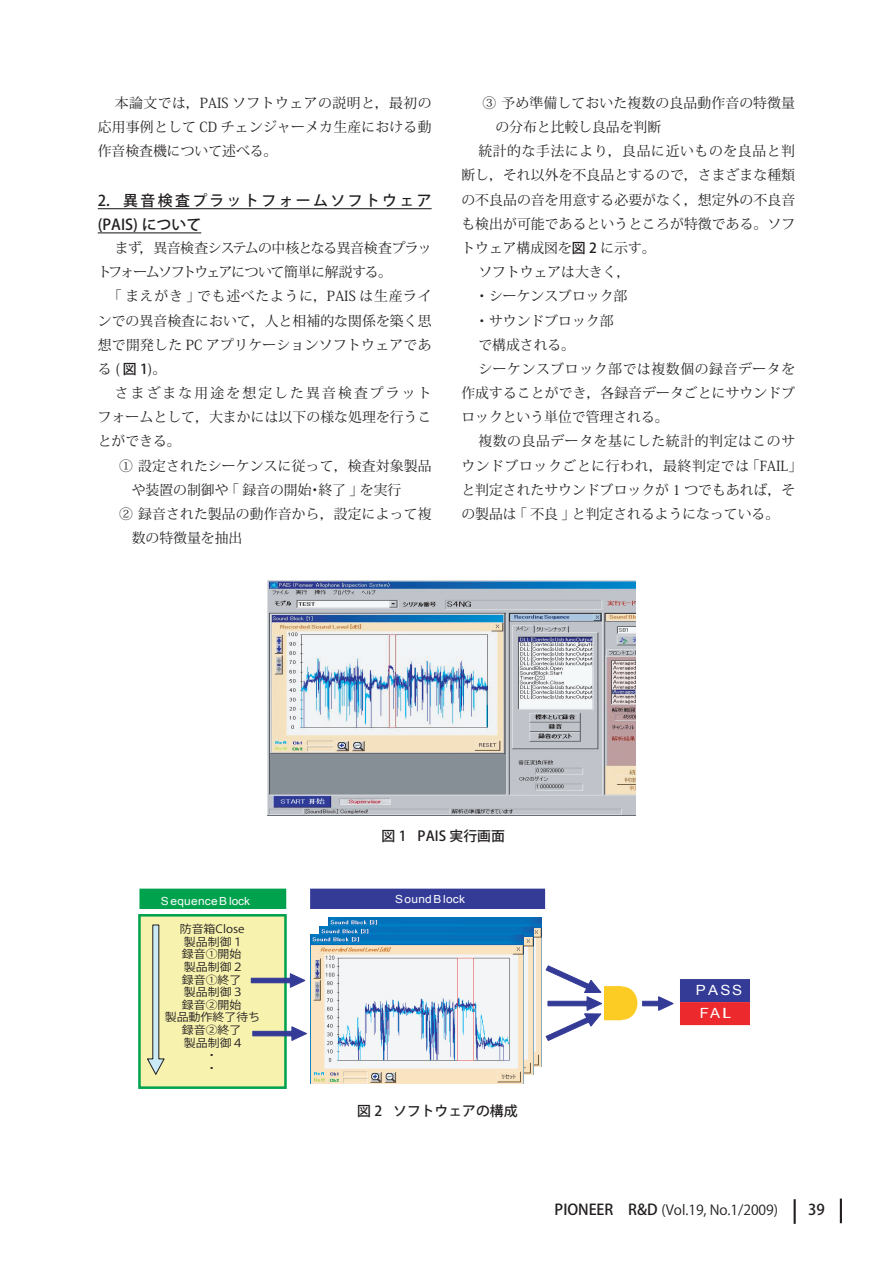
<style>
.page{position:relative;width:893px;height:1263px;background:#fff}
.page>*{position:absolute;margin:0;border:0;box-sizing:border-box;transform-origin:0 0}
.t1{font:500 14.85px "Koz Go Std";letter-spacing:.16em;color:#231f20}
.t2{font:500 14.85px/24.2px "Koz Go Std";color:#231f20}
.t3{font:500 14.85px "Koz Go Pro";color:#231f20}
.t4{font:14.1px/23.1px "Arial";letter-spacing:.135em;color:#fff;scale:1.07 1}
.t5{font:13.8px/24.2px "Koz Min Std";letter-spacing:.005em;color:#231f20;text-align:justify}
.t6{font:13.8px "Koz Min Std";letter-spacing:.045em;color:#231f20}
.t7{font:13.8px "Koz Go Std";color:#231f20}
.t8{font:13.8px "Koz Min Std";letter-spacing:.055em;color:#231f20}
.t9{font:13.8px "Koz Min Std";letter-spacing:-.07em;color:#231f20}
.t10{font:13.8px "Koz Min Std";letter-spacing:-.03em;color:#231f20}
.t11{font:500 13.8px "Koz Go Std";color:#231f20}
.t12{font:13.8px "Koz Min Std";letter-spacing:.155em;color:#231f20}
.t13{font:11.1px/12.6px "Koz Go Std";color:#231f20;text-align:center;scale:1.07 1}
.t14{font:11.1px "Arial";letter-spacing:.02em;color:#fff;scale:1.07 1}
.t15{font:11.1px/12.6px "MS P Gothic";color:#231f20;scale:1.07 1}
.s1{font-family:"Koz Go Std";font-weight:500}
.s2{font-family:"Koz Go Pro";font-weight:500;font-size:14.85px}
</style>
<div class="page">
<hr style="left:794px;top:1199px;width:2px;height:25px;background:#231f20">
<hr style="left:840px;top:1198px;width:2px;height:25px;background:#231f20">
<hr style="left:98px;top:208px;width:334px;height:1px;background:#231f20">
<hr style="left:98px;top:232px;width:103px;height:1px;background:#231f20">
<img style="left:267px;top:580px;width:369px;height:235px">
<svg style="left:139px;top:888px;width:611px;height:196px"></svg>
<div style="left:139px;top:915px;width:146px;height:173px;background:#f7f2ae"></div>
<div style="left:138px;top:914px;width:149px;height:175px;border:3px solid #00a24d"></div>
<img style="left:328px;top:918px;width:214px;height:148px">
<img style="left:320px;top:926px;width:213px;height:149px">
<img style="left:310px;top:934px;width:214px;height:149px">
<svg style="left:251px;top:973px;width:54px;height:14px"></svg>
<svg style="left:253px;top:1026px;width:54px;height:14px"></svg>
<svg style="left:147px;top:924px;width:18px;height:150px"></svg>
<div style="left:139px;top:889px;width:147px;height:20px;background:#00a24d"></div>
<div style="left:310px;top:889px;width:235px;height:20px;background:#333b97"></div>
<div style="left:608px;top:986px;width:29px;height:34px;background:#fccb24;border-radius:50%"></div>
<div style="left:604px;top:986px;width:18px;height:34px;background:#fccb24"></div>
<svg style="left:546px;top:966px;width:56px;height:74px"></svg>
<div style="left:680px;top:979px;width:70px;height:23px;background:#333b97"></div>
<div style="left:680px;top:1002px;width:70px;height:23px;background:#ec2a2d"></div>
<svg style="left:642px;top:996px;width:31px;height:14px"></svg>
<p class="t5" style="left:98px;top:91px;width:335px;text-indent:17px">本論文では，PAIS ソフトウェアの説明と，最初の応用事例として CD チェンジャーメカ生産における動作音検査機について述べる。</p>
<p class="t1" style="left:123px;top:191px;width:310px">異音検査プラットフォームソフトウェア</p>
<p class="t2" style="left:98px;top:189px;width:105px">2.<br>(PAIS) について</p>
<p class="t10" style="left:139px;top:239px;width:294px">，異音検査システムの中核となる異音検査プラッ</p>
<p class="t5" style="left:115px;top:236px;width:29px">まず</p>
<p class="t9" style="left:98px;top:263px;width:296px">トフォームソフトウェアについて簡単に解説する。</p>
<p class="t8" style="left:115px;top:288px;width:318px">｢まえがき｣でも述べたように，PAIS は生産ライ</p>
<p class="t5" style="left:98px;top:308px;width:335px">ンでの異音検査において，人と相補的な関係を築く思</p>
<p class="t5" style="left:98px;top:333px;width:335px">想で開発した PC アプリケーションソフトウェアであ</p>
<p class="t5" style="left:98px;top:357px;width:70px">る <span class="s1">図</span>( 。(<span class="s1">1</span></p>
<p class="t12" style="left:115px;top:384px;width:318px">さまざまな用途を想定した異音検査プラット</p>
<p class="t5" style="left:98px;top:405px;width:335px">フォームとして，大まかには以下の様な処理を行うこ</p>
<p class="t5" style="left:98px;top:429px;width:84px">とができる。</p>
<p class="t5" style="left:119px;top:454px;width:314px">① 設定されたシーケンスに従って，検査対象製品</p>
<p class="t5" style="left:132px;top:478px;width:271px">や装置の制御や｢録音の開始･終了｣を実行</p>
<p class="t5" style="left:119px;top:502px;width:314px">② 録音された製品の動作音から，設定によって複</p>
<p class="t5" style="left:132px;top:526px;width:112px">数の特徴量を抽出</p>
<p class="t5" style="left:483px;top:91px;width:314px">③ 予め準備しておいた複数の良品動作音の特徴量</p>
<p class="t5" style="left:495px;top:115px;width:167px">の分布と比較し良品を判断</p>
<p class="t6" style="left:478px;top:143px;width:318px">統計的な手法により，良品に近いものを良品と判</p>
<p class="t5" style="left:461px;top:163px;width:335px">断し，それ以外を不良品とするので，さまざまな種類</p>
<p class="t5" style="left:461px;top:188px;width:335px">の不良品の音を用意する必要がなく，想定外の不良音</p>
<p class="t5" style="left:461px;top:212px;width:335px">も検出が可能であるというところが特徴である。ソフ</p>
<p class="t5" style="left:461px;top:236px;width:196px">トウェア構成図を<span class="s1">図 2</span> に示す。</p>
<p class="t5" style="left:478px;top:260px;width:154px">ソフトウェアは大きく，</p>
<p class="t5" style="left:478px;top:284px;width:150px">･シーケンスブロック部</p>
<p class="t5" style="left:478px;top:308px;width:137px">･サウンドブロック部</p>
<p class="t5" style="left:478px;top:333px;width:98px">で構成される。</p>
<p class="t6" style="left:478px;top:360px;width:318px">シーケンスブロック部では複数個の録音データを</p>
<p class="t5" style="left:461px;top:381px;width:335px">作成することができ，各録音データごとにサウンドブ</p>
<p class="t5" style="left:461px;top:405px;width:209px">ロックという単位で管理される。</p>
<p class="t6" style="left:478px;top:433px;width:318px">複数の良品データを基にした統計的判定はこのサ</p>
<p class="t6" style="left:461px;top:457px;width:335px">ウンドブロックごとに行われ，最終判定では｢FAIL「</p>
<p class="t5" style="left:461px;top:478px;width:335px">と判定されたサウンドブロックが 1 つでもあれば，そ</p>
<p class="t5" style="left:461px;top:502px;width:319px">の製品は｢不良｣と判定されるようになっている。</p>
<p class="t14" style="left:161px;top:893px;width:85px">SequenceBlock</p>
<p class="t13" style="left:165px;top:923px;width:91px">防音箱Close<br>製品制御１<br>録音①開始<br>製品制御２<br>録音①終了<br>製品制御３<br>録音②開始<br>製品動作終了待ち録音②終了<br>製品制御４</p>
<p class="t15" style="left:209px;top:1049px;width:7px">・・</p>
<p class="t11" style="left:382px;top:827px;width:27px">図 1</p>
<p class="t11" style="left:418px;top:827px;width:89px">PAIS 実行画面</p>
<p class="t14" style="left:395px;top:891px;width:67px">SoundBlock</p>
<p class="t11" style="left:357px;top:1102px;width:27px">図2</p>
<p class="t11" style="left:393px;top:1102px;width:126px">ソフトウェアの構成</p>
<p class="t4" style="left:696px;top:979px;width:45px">PASS<br>FAIL</p>
<p class="t7" style="left:554px;top:1201px;width:225px"><span class="s2">PIONEER　 &amp;R D</span> (Vol.19, No.1/2009(</p>
<p class="t3" style="left:808px;top:1200px;width:18px">39</p>
</div>
